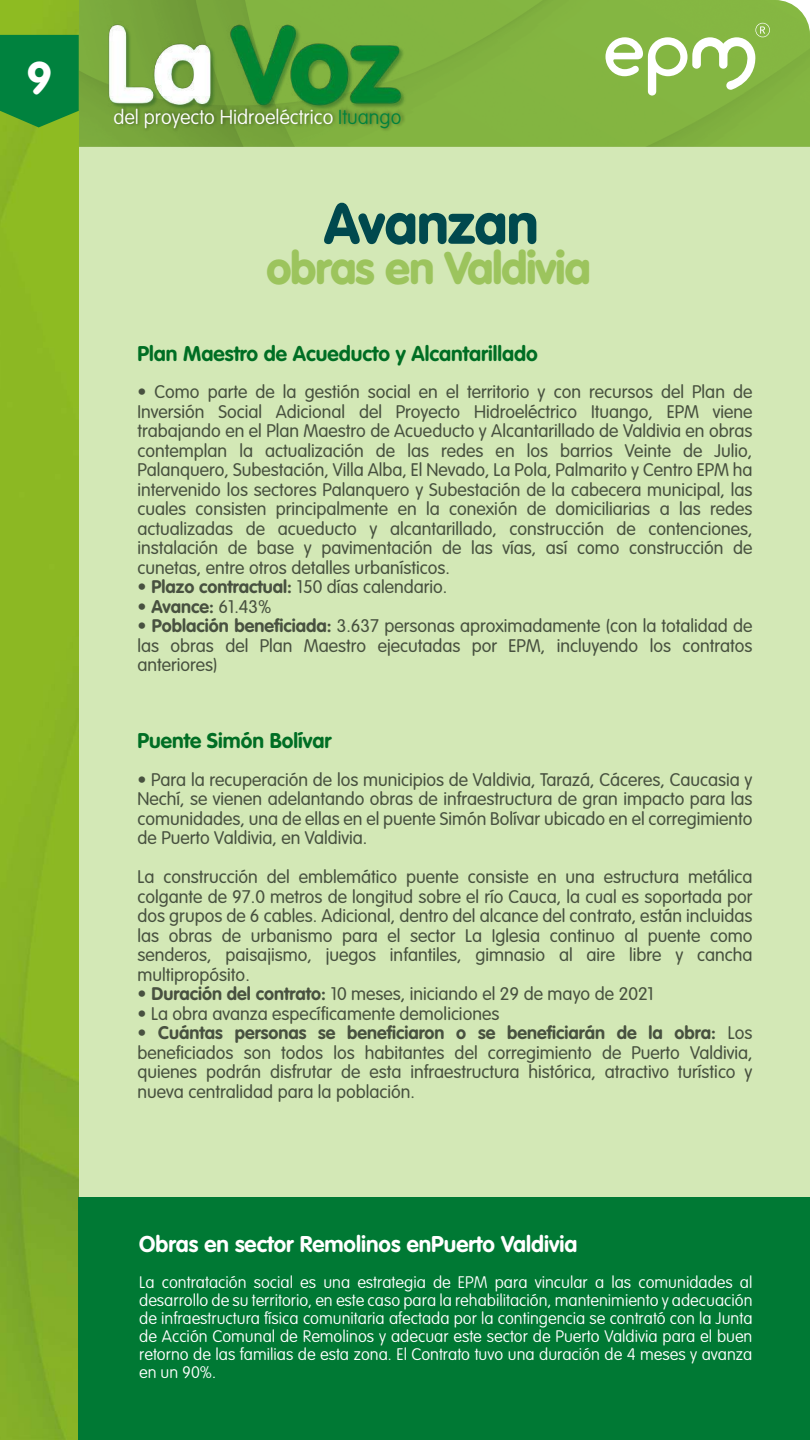
<style>
.page{position:relative;width:810px;height:1440px;background:#fff}
.page>*{position:absolute;margin:0;border:0;box-sizing:border-box;transform-origin:0 0}
.t1{font:900 56.4px "VAG Rounded Std";color:#00494e}
.t2{font:900 45px "VAG Rounded Std";letter-spacing:-.02em;color:#9cc45d}
.t3{font:700 45px "VAG Rounded Std";color:#fff}
.t4{font:700 22.5px "VAG Rounded Std";color:#fff}
.t5{font:700 21px "VAG Rounded Std";color:#007934}
.t6{font:100 19.95px "VAG Rounded Std";color:#fff}
.t7{font:300 18px/19.5px "VAG Rounded Std";color:#58595b;text-align:justify}
.t8{font:700 18px "VAG Rounded Std";color:#58595b}
.t9{font:100 16.5px/18px "VAG Rounded Std";color:#fff;text-align:justify}
.s1{color:#00823e}
.s2{font-weight:300}
.s3{font-weight:700}
</style>
<div class="page">
<div style="left:0;top:0;width:810px;height:1197px;background:#d3e8b6"></div>
<img style="left:79px;top:0;width:731px;height:147px">
<img style="left:110px;top:127px;width:299px;height:10px">
<svg style="left:605px;top:23px;width:165px;height:73px"></svg>
<img style="left:98px;top:9px;width:320px;height:118px">
<img style="left:0;top:1px;width:79px;height:1439px">
<svg style="left:0;top:35px;width:79px;height:92px;background:#0c863b"></svg>
<div style="left:79px;top:1197px;width:731px;height:243px;background:#007934"></div>
<h2 class="t3" style="left:26px;top:51px;width:27px">9</h2>
<p class="t6" style="left:113px;top:105px;width:290px">del proyecto Hidroeléctrico <span class="s1">Ituango</span></p>
<h1 class="t1" style="left:324px;top:190px;width:216px">Avanzan</h1>
<h2 class="t2" style="left:266px;top:241px;width:326px">obras en Valdivia</h2>
<p class="t5" style="left:138px;top:341px;width:402px">Plan Maestro de Acueducto y Alcantarillado</p>
<p class="t7" style="left:138px;top:383px;width:617px">• Como parte de la gestión social en el territorio y con recursos del Plan de Inversión Social Adicional del Proyecto Hidroeléctrico Ituango, EPM viene trabajando en el Plan Maestro de Acueducto y Alcantarillado de Valdivia en obras contemplan la actualización de las redes en los barrios Veinte de Julio, Palanquero, Subestación, Villa Alba, El Nevado, La Pola, Palmarito y Centro EPM ha intervenido los sectores Palanquero y Subestación de la cabecera municipal, las cuales consisten principalmente en la conexión de domiciliarias a las redes actualizadas de acueducto y alcantarillado, construcción de contenciones, instalación de base y pavimentación de las vías, así como construcción de cunetas, entre otros detalles urbanísticos.</p>
<p class="t8" style="left:138px;top:576px;width:311px">• Plazo contractual: <span class="s2">150 días calendario.</span></p>
<p class="t7" style="left:138px;top:597px;width:135px">• <span class="s3">Avance:</span> 61.43%</p>
<p class="t7" style="left:138px;top:617px;width:617px">• <span class="s3">Población beneficiada:</span> 3.637 personas aproximadamente (con la totalidad de las obras del Plan Maestro ejecutadas por EPM, incluyendo los contratos anteriores)</p>
<p class="t5" style="left:138px;top:729px;width:196px">Puente Simón Bolívar</p>
<p class="t7" style="left:138px;top:770px;width:617px">• Para la recuperación de los municipios de Valdivia, Tarazá, Cáceres, Caucasia y Nechí, se vienen adelantando obras de infraestructura de gran impacto para las comunidades, una de ellas en el puente Simón Bolívar ubicado en el corregimiento de Puerto Valdivia, en Valdivia.</p>
<p class="t7" style="left:138px;top:868px;width:617px">La construcción del emblemático puente consiste en una estructura metálica colgante de 97.0 metros de longitud sobre el río Cauca, la cual es soportada por dos grupos de 6 cables. Adicional, dentro del alcance del contrato, están incluidas las obras de urbanismo para el sector La Iglesia continuo al puente como senderos, paisajismo, juegos infantiles, gimnasio al aire libre y cancha multipropósito.</p>
<p class="t7" style="left:138px;top:985px;width:518px">• <span class="s3">Duración del contrato:</span> 10 meses, iniciando el 29 de mayo de 2021</p>
<p class="t7" style="left:138px;top:1004px;width:363px">• La obra avanza específicamente demoliciones</p>
<p class="t7" style="left:138px;top:1024px;width:617px"><span class="s3">• Cuántas personas se beneficiaron o se beneficiarán de la obra:</span> Los beneficiados son todos los habitantes del corregimiento de Puerto Valdivia, quienes podrán disfrutar de esta infraestructura histórica, atractivo turístico y nueva centralidad para la población.</p>
<p class="t4" style="left:139px;top:1230px;width:440px">Obras en sector Remolinos enPuerto Valdivia</p>
<p class="t9" style="left:139px;top:1273px;width:615px">La contratación social es una estrategia de EPM para vincular a las comunidades al desarrollo de su territorio, en este caso para la rehabilitación, mantenimiento y adecuación de infraestructura física comunitaria afectada por la contingencia se contrató con la Junta de Acción Comunal de Remolinos y adecuar este sector de Puerto Valdivia para el buen retorno de las familias de esta zona. El Contrato tuvo una duración de 4 meses y avanza en un 90%.</p>
</div>
